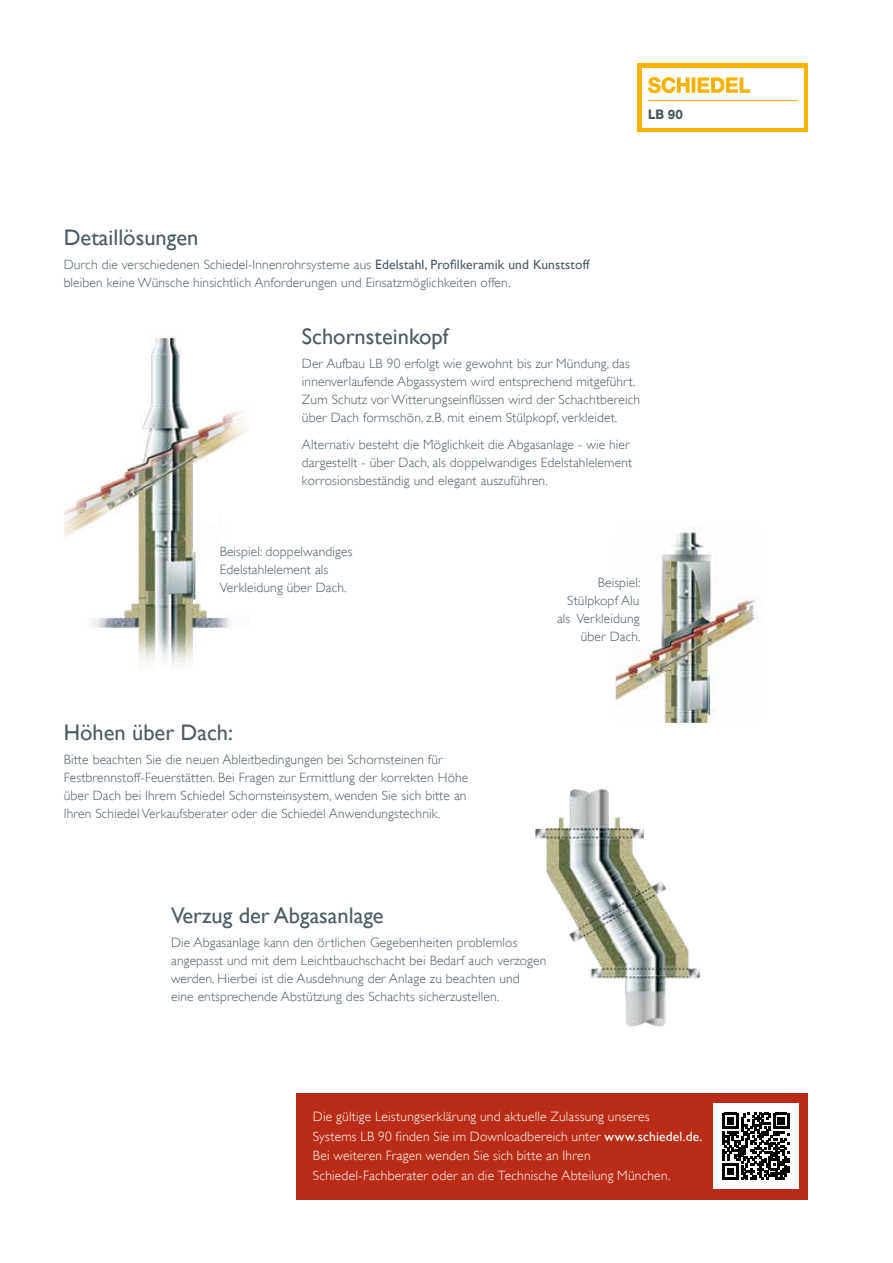
<style>
.page{position:relative;width:893px;height:1263px;background:#fff}
.page>*{position:absolute;margin:0;border:0;box-sizing:border-box;transform-origin:0 0}
.t1{font:22.5px "Gill Alt One";color:#4d5c64}
.t2{font:300 13.5px/18px "Gill Alt One";letter-spacing:.01em;color:#4d5c64}
.t3{font:300 13.5px/19.5px "Gill Alt One";letter-spacing:.015em;color:#fff}
.s1{font-weight:400}
</style>
<div class="page">
<div style="left:297px;top:1093px;width:511px;height:106px;background:#b92d16"></div>
<div style="left:713px;top:1103px;width:85px;height:85px;background:#fff"></div>
<svg style="left:722px;top:1113px;width:67px;height:66px"></svg>
<img style="left:64px;top:337px;width:184px;height:329px">
<img style="left:616px;top:527px;width:140px;height:196px">
<img style="left:535px;top:789px;width:166px;height:238px">
<div style="left:638px;top:64px;width:170px;height:68px;background:#f9b200"></div>
<div style="left:642px;top:68px;width:162px;height:60px;background:#fff"></div>
<svg style="left:648px;top:77px;width:102px;height:16px"></svg>
<hr style="left:648px;top:100px;width:150px;height:1px;background:#f9b200">
<h1 class="t1" style="left:64px;top:224px;width:136px">Detaillösungen</h1>
<p class="t2" style="left:64px;top:256px;width:527px">Durch die verschiedenen Schiedel-Innenrohrsysteme aus <span class="s1">Edelstahl, Profilkeramik und Kunststoff </span>bleiben keine Wünsche hinsichtlich Anforderungen und Einsatzmöglichkeiten offen.</p>
<h1 class="t1" style="left:302px;top:324px;width:148px">Schornsteinkopf</h1>
<p class="t2" style="left:302px;top:355px;width:340px">Der Aufbau LB 90 erfolgt wie gewohnt bis zur Mündung, das innenverlaufende Abgassystem wird entsprechend mitgeführt.<br>Zum Schutz vor Witterungseinflüssen wird der Schachtbereich über Dach formschön, z.B. mit einem Stülpkopf, verkleidet.</p>
<p class="t2" style="left:302px;top:436px;width:332px">Alternativ besteht die Möglichkeit die Abgasanlage - wie hier dargestellt - über Dach, als doppelwandiges Edelstahlelement korrosionsbeständig und elegant auszuführen.</p>
<p class="t2" style="left:220px;top:543px;width:134px">Beispiel: doppelwandiges<br>Edelstahlelement als<br>Verkleidung über Dach.</p>
<h1 class="t1" style="left:64px;top:719px;width:171px">Höhen über Dach:</h1>
<p class="t2" style="left:64px;top:750px;width:406px">Bitte beachten Sie die neuen Ableitbedingungen bei Schornsteinen für Festbrennstoff-Feuerstätten. Bei Fragen zur Ermittlung der korrekten Höhe über Dach bei Ihrem Schiedel Schornsteinsystem, wenden Sie sich bitte an Ihren Schiedel Verkaufsberater oder die Schiedel Anwendungstechnik.</p>
<p class="t2" style="left:557px;top:573px;width:85px;text-align:right">Beispiel:<br>Stülpkopf Alu als Verkleidung über Dach.</p>
<h1 class="t1" style="left:171px;top:902px;width:214px">Verzug der Abgasanlage</h1>
<p class="t2" style="left:171px;top:933px;width:377px">Die Abgasanlage kann den örtlichen Gegebenheiten problemlos angepasst und mit dem Leichtbauchschacht bei Bedarf auch verzogen werden. Hierbei ist die Ausdehnung der Anlage zu beachten und<br>eine entsprechende Abstützung des Schachts sicherzustellen.</p>
<p class="t3" style="left:313px;top:1107px;width:391px">Die gültige Leistungserklärung und aktuelle Zulassung unseres<br>Systems LB 90 finden Sie im Downloadbereich unter <span class="s1">www.schiedel.de.<br></span>Bei weiteren Fragen wenden Sie sich bitte an Ihren Schiedel-Fachberater oder an die Technische Abteilung München.</p>
</div>
